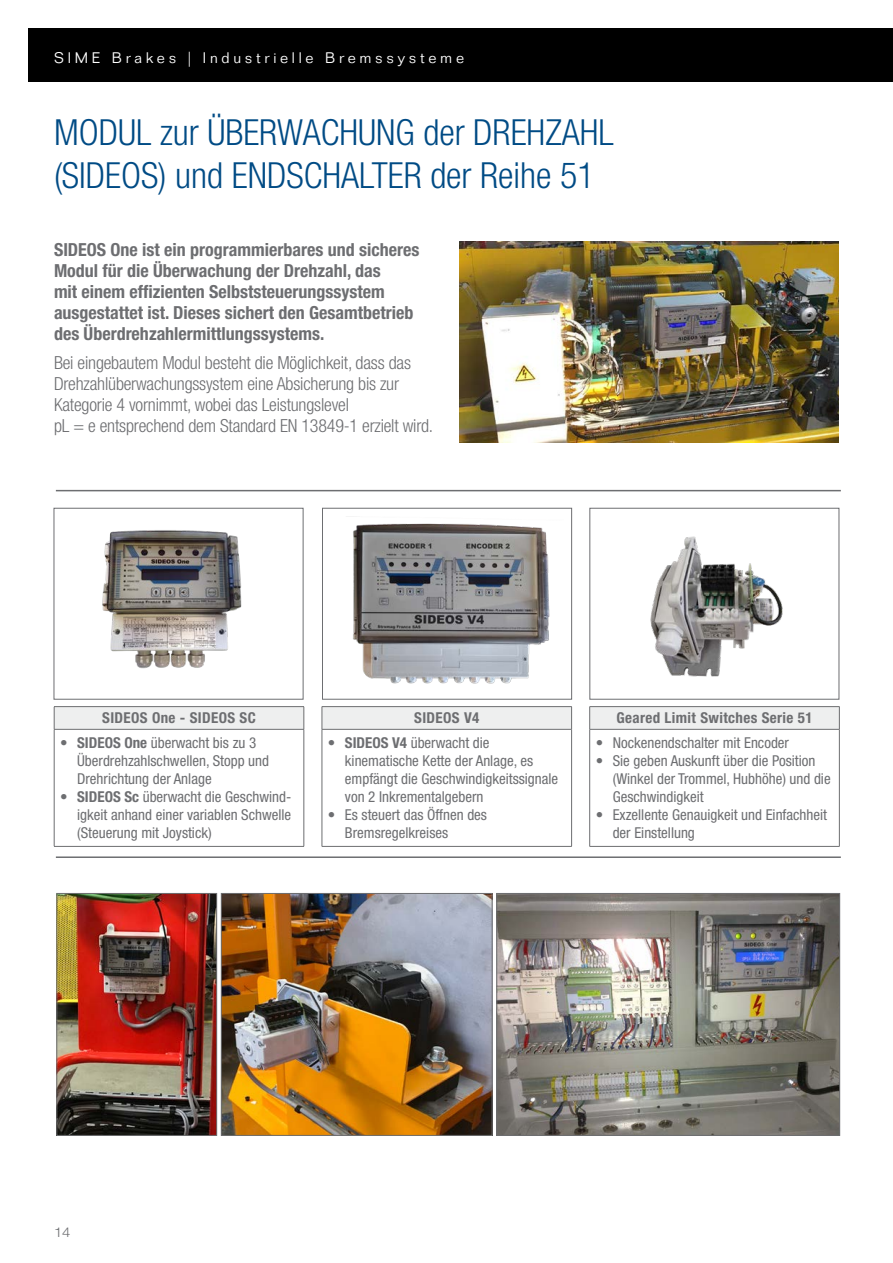
<style>
.page{position:relative;width:893px;height:1263px;background:#fff}
.page>*{position:absolute;margin:0;border:0;box-sizing:border-box;transform-origin:0 0}
.t1{font:300 condensed 36px "Helvetica Neue LT Std";color:#004b85}
.t2{font:700 condensed 18px/21px "Helvetica Neue LT Std";color:#6d6e71}
.t3{font:300 condensed 18px/21px "Helvetica Neue LT Std";letter-spacing:-.01em;color:#6d6e71}
.t4{font:condensed 15px/18px "Helvetica Neue LT Std";color:#6d6e71}
.t5{font:700 condensed 15px "Helvetica Neue LT Std";letter-spacing:.025em;color:#6d6e71}
.t6{font:300 15px "Folio Std";letter-spacing:.25em;color:#fff}
.t7{font:300 13.5px "Helvetica Neue LT Std";color:#6d6e71;scale:1.1 1}
.s1{font-weight:700}
</style>
<div class="page">
<div style="left:29px;top:28px;width:864px;height:54px;background:#000"></div>
<img style="left:102px;top:530px;width:140px;height:138px">
<img style="left:459px;top:241px;width:380px;height:202px">
<hr style="left:56px;top:490px;width:785px;height:1px;background:#6d6e71">
<div style="left:322px;top:508px;width:250px;height:191px;border:1px solid #6d6e71"></div>
<div style="left:54px;top:707px;width:250px;height:22px;background:#eeefef"></div>
<hr style="left:54px;top:706px;width:250px;height:1px;background:#6d6e71">
<svg style="left:54px;top:707px;width:1px;height:22px"></svg>
<svg style="left:304px;top:707px;width:1px;height:22px"></svg>
<hr style="left:54px;top:729px;width:250px;height:1px;background:#6d6e71">
<hr style="left:54px;top:729px;width:1px;height:117px;background:#6d6e71">
<hr style="left:304px;top:729px;width:1px;height:117px;background:#6d6e71">
<hr style="left:54px;top:846px;width:250px;height:1px;background:#6d6e71">
<div style="left:322px;top:707px;width:250px;height:22px;background:#eeefef"></div>
<hr style="left:322px;top:706px;width:250px;height:1px;background:#6d6e71">
<svg style="left:322px;top:707px;width:1px;height:22px"></svg>
<svg style="left:571px;top:707px;width:1px;height:22px"></svg>
<hr style="left:322px;top:729px;width:250px;height:1px;background:#6d6e71">
<hr style="left:322px;top:729px;width:1px;height:117px;background:#6d6e71">
<hr style="left:571px;top:729px;width:1px;height:117px;background:#6d6e71">
<hr style="left:322px;top:846px;width:250px;height:1px;background:#6d6e71">
<div style="left:590px;top:707px;width:249px;height:22px;background:#eeefef"></div>
<hr style="left:589px;top:706px;width:250px;height:1px;background:#6d6e71">
<svg style="left:589px;top:707px;width:1px;height:22px"></svg>
<svg style="left:839px;top:707px;width:1px;height:22px"></svg>
<hr style="left:589px;top:729px;width:250px;height:1px;background:#6d6e71">
<hr style="left:589px;top:729px;width:1px;height:117px;background:#6d6e71">
<hr style="left:839px;top:729px;width:1px;height:117px;background:#6d6e71">
<hr style="left:589px;top:846px;width:250px;height:1px;background:#6d6e71">
<img style="left:650px;top:536px;width:133px;height:141px">
<img style="left:353px;top:523px;width:197px;height:161px">
<hr style="left:56px;top:856px;width:785px;height:2px;background:#6d6e71">
<img style="left:59px;top:895px;width:156px;height:238px">
<div style="left:57px;top:893px;width:160px;height:242px;border:1px solid #6d6e71"></div>
<img style="left:499px;top:895px;width:339px;height:238px">
<div style="left:497px;top:893px;width:343px;height:242px;border:1px solid #6d6e71"></div>
<img style="left:223px;top:895px;width:267px;height:238px">
<div style="left:221px;top:893px;width:271px;height:242px;border:1px solid #6d6e71"></div>
<p class="t6" style="left:54px;top:48px;width:412px">SIME Brakes | Industrielle Bremssysteme</p>
<p class="t1" style="left:54px;top:111px;width:561px">MODUL zur ÜBERWACHUNG der DREHZAHL</p>
<p class="t1" style="left:54px;top:155px;width:542px">(SIDEOS) und ENDSCHALTER der Reihe 51</p>
<p class="t2" style="left:54px;top:239px;width:367px">SIDEOS One ist ein programmierbares und sicheres Modul für die Überwachung der Drehzahl, das<br>mit einem effizienten Selbststeuerungssystem ausgestattet ist. Dieses sichert den Gesamtbetrieb des Überdrehzahlermittlungssystems.</p>
<p class="t3" style="left:54px;top:352px;width:381px">Bei eingebautem Modul besteht die Möglichkeit, dass das Drehzahlüberwachungssystem eine Absicherung bis zur Kategorie 4 vornimmt, wobei das Leistungslevel<br>pL = e entsprechend dem Standard EN 13849-1 erzielt wird.</p>
<p class="t5" style="left:102px;top:709px;width:155px">SIDEOS One - SIDEOS SC</p>
<p class="t4" style="left:77px;top:734px;width:193px;text-indent:-17px"><span class="s1">• SIDEOS One</span> überwacht bis zu 3<br>Überdrehzahlschwellen, Stopp und<br>Drehrichtung der Anlage</p>
<p class="t4" style="left:77px;top:788px;width:216px;text-align:justify;text-indent:-17px"><span class="s1">• SIDEOS Sc</span> überwacht die Geschwind&shy;igkeit anhand einer variablen Schwelle (Steuerung mit Joystick)</p>
<p class="t5" style="left:414px;top:709px;width:67px">SIDEOS V4</p>
<p class="t4" style="left:345px;top:734px;width:215px;text-indent:-17px"><span class="s1">• SIDEOS V4</span> überwacht die kinematische Kette der Anlage, es empfängt die Geschwindigkeitssignale von 2 Inkrementalgebern</p>
<p class="t4" style="left:345px;top:806px;width:144px;text-indent:-17px">• Es steuert das Öffnen des<br>Bremsregelkreises</p>
<p class="t5" style="left:616px;top:709px;width:198px">Geared Limit Switches Serie 51</p>
<p class="t4" style="left:596px;top:734px;width:195px">• Nockenendschalter mit Encoder</p>
<p class="t4" style="left:613px;top:752px;width:219px;text-indent:-17px">• Sie geben Auskunft über die Position (Winkel der Trommel, Hubhöhe) und die<br>Geschwindigkeit</p>
<p class="t4" style="left:613px;top:806px;width:216px;text-indent:-17px">• Exzellente Genauigkeit und Einfachheit der Einstellung</p>
<p class="t7" style="left:54px;top:1224px;width:17px">14</p>
</div>
